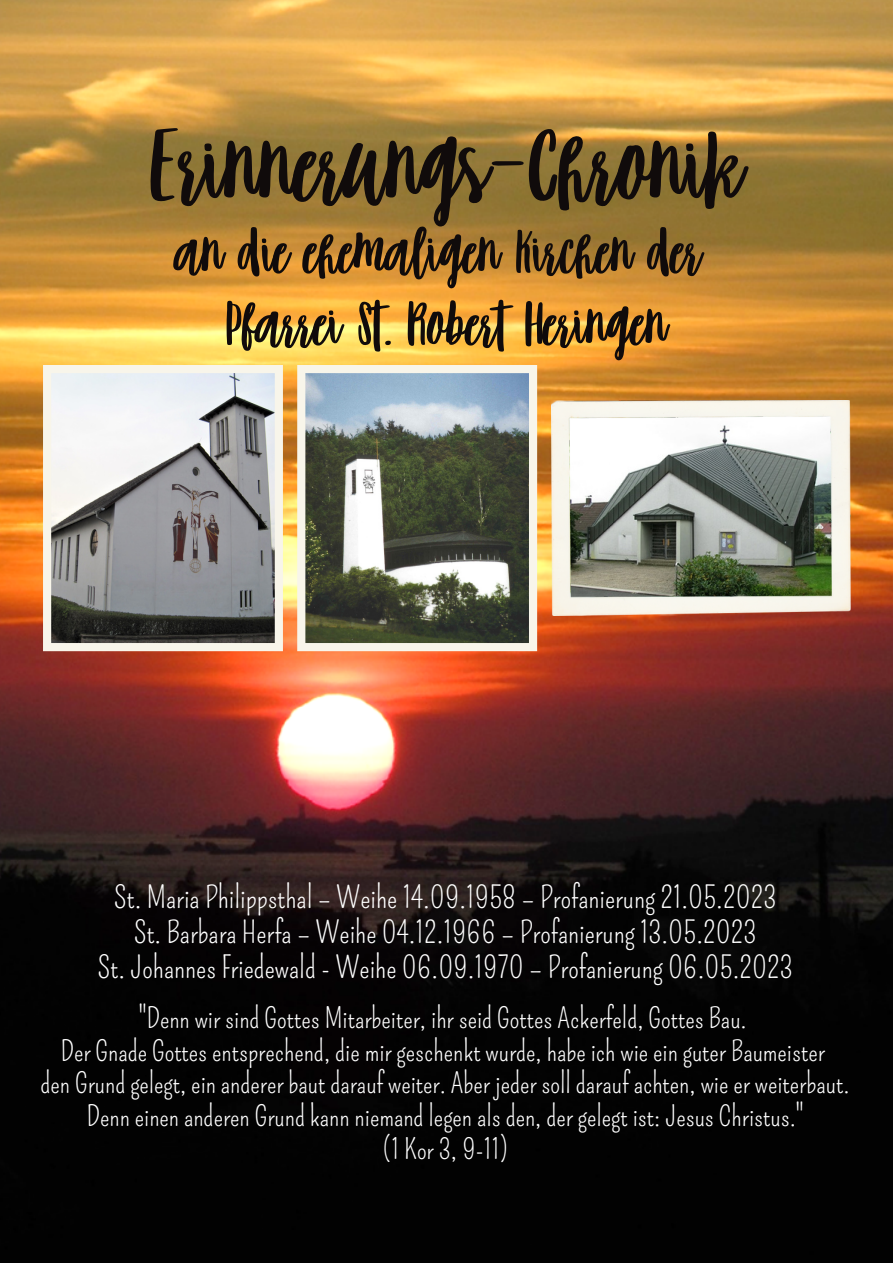
<style>
.page{position:relative;width:893px;height:1264px;background:#fff}
.page>*{position:absolute;margin:0;border:0;box-sizing:border-box;transform-origin:0 0}
.t1{font:700 119.85px "Wonsmith";color:#100b0b}
.t2{font:700 72px/72px "Wonsmith";color:#100b0b;text-align:center}
.t3{font:30px/34.8px "Pompiere";color:#fff;text-align:center}
.t4{font:27.75px/32.5px "Pompiere";color:#fff;text-align:center}
</style>
<div class="page">
<img style="left:0;top:0;width:892px;height:1262px">
<svg style="left:43px;top:365px;width:240px;height:286px"></svg>
<svg style="left:297px;top:365px;width:240px;height:286px;background:#7a8179"></svg>
<img style="left:551px;top:400px;width:299px;height:215px">
<h1 class="t1" style="left:149px;top:111px;width:596px">Erinnerungs-Chronik</h1>
<h2 class="t2" style="left:176px;top:219px;width:527px">an die ehemaligen Kirchen der<br>Pfarrei St. Robert Heringen</h2>
<p class="t3" style="left:98px;top:880px;width:696px">St. Maria Philippsthal – Weihe 14.09.1958 – Profanierung 21.05.2023<br>St. Barbara Herfa – Weihe 04.12.1966 – Profanierung 13.05.2023<br>St. Johannes Friedewald - Weihe 06.09.1970 – Profanierung 06.05.2023</p>
<p class="t4" style="left:41px;top:1002px;width:810px">"Denn wir sind Gottes Mitarbeiter, ihr seid Gottes Ackerfeld, Gottes Bau.<br>Der Gnade Gottes entsprechend, die mir geschenkt wurde, habe ich wie ein guter Baumeister<br>den Grund gelegt, ein anderer baut darauf weiter. Aber jeder soll darauf achten, wie er weiterbaut.<br>Denn einen anderen Grund kann niemand legen als den, der gelegt ist: Jesus Christus."<br>(1 Kor 3, 9-11)</p>
</div>
